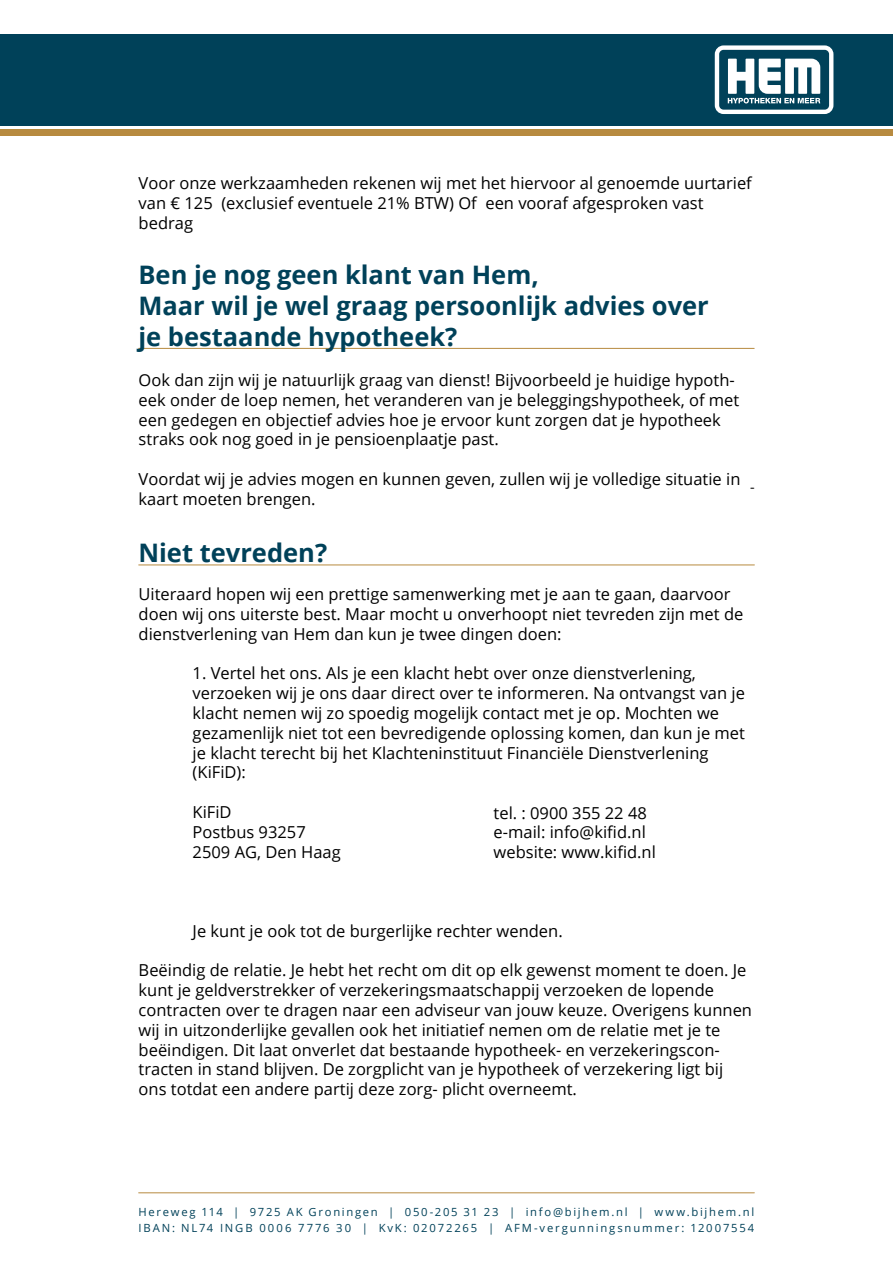
<style>
.page{position:relative;width:893px;height:1263px;background:#fff}
.page>*{position:absolute;margin:0;border:0;box-sizing:border-box;transform-origin:0 0}
.t1{font:700 25.5px/30.6px "Open Sans";color:#004159}
.t2{font:16.5px/19.8px "Open Sans";color:#000}
.t3{font:15px "Calibri";color:#000}
.t4{font:11.25px/16.5px "Open Sans";letter-spacing:.155em;color:#004159}
</style>
<div class="page">
<div style="left:0;top:34px;width:893px;height:91px;background:#004159"></div>
<div style="left:0;top:130px;width:893px;height:6px;background:#b78a3f"></div>
<hr style="left:139px;top:1192px;width:615px;height:1px;background:#b78a3f">
<hr style="left:139px;top:348px;width:615px;height:1px;background:#b78a3f">
<hr style="left:139px;top:564px;width:615px;height:1px;background:#b78a3f">
<svg style="left:715px;top:45px;width:118px;height:69px"></svg>
<p class="t2" style="left:139px;top:173px;width:615px">Voor onze werkzaamheden rekenen wij met het hiervoor al genoemde uurtarief van € 125 (exclusief eventuele 21% BTW) Of een vooraf afgesproken vast bedrag</p>
<h1 class="t1" style="left:138px;top:259px;width:572px">Ben je nog geen klant van Hem,<br>Maar wil je wel graag persoonlijk advies over je bestaande hypotheek?</h1>
<p class="t2" style="left:139px;top:370px;width:602px">Ook dan zijn wij je natuurlijk graag van dienst! Bijvoorbeeld je huidige hypoth&shy;eek onder de loep nemen, het veranderen van je beleggingshypotheek, of met een gedegen en objectief advies hoe je ervoor kunt zorgen dat je hypotheek straks ook nog goed in je pensioenplaatje past.</p>
<p class="t2" style="left:139px;top:469px;width:603px">Voordat wij je advies mogen en kunnen geven, zullen wij je volledige situatie in kaart moeten brengen.</p>
<p class="t3" style="left:750px;top:477px;width:6px">-</p>
<h1 class="t1" style="left:138px;top:537px;width:190px">Niet tevreden?</h1>
<p class="t2" style="left:139px;top:584px;width:606px">Uiteraard hopen wij een prettige samenwerking met je aan te gaan, daarvoor doen wij ons uiterste best. Maar mocht u onverhoopt niet tevreden zijn met de dienstverlening van Hem dan kun je twee dingen doen:</p>
<p class="t2" style="left:193px;top:663px;width:554px">1. Vertel het ons. Als je een klacht hebt over onze dienstverlening, verzoeken wij je ons daar direct over te informeren. Na ontvangst van je klacht nemen wij zo spoedig mogelijk contact met je op. Mochten we gezamenlijk niet tot een bevredigende oplossing komen, dan kun je met je klacht terecht bij het Klachteninstituut Financiële Dienstverlening (KiFiD):</p>
<p class="t2" style="left:193px;top:802px;width:150px">KiFiD<br>Postbus 93257<br>2509 AG, Den Haag</p>
<p class="t2" style="left:494px;top:802px;width:164px">tel. : 0900 355 22 48 e-mail: info@kifid.nl website: www.kifid.nl</p>
<p class="t2" style="left:193px;top:920px;width:372px">Je kunt je ook tot de burgerlijke rechter wenden.</p>
<p class="t2" style="left:139px;top:960px;width:615px">Beëindig de relatie. Je hebt het recht om dit op elk gewenst moment te doen. Je kunt je geldverstrekker of verzekeringsmaatschappij verzoeken de lopende contracten over te dragen naar een adviseur van jouw keuze. Overigens kunnen wij in uitzonderlijke gevallen ook het initiatief nemen om de relatie met je te beëindigen. Dit laat onverlet dat bestaande hypotheek- en verzekeringscon&shy;tracten in stand blijven. De zorgplicht van je hypotheek of verzekering ligt bij ons totdat een andere partij deze zorg- plicht overneemt.</p>
<p class="t4" style="left:138px;top:1203px;width:617px">Hereweg 114 | 9725 AK Groningen | 050-205 31 23 | info@bijhem.nl | www.bijhem.nl<br>IBAN: NL74 INGB 0006 7776 30 | KvK: 02072265 | AFM-vergunningsnummer: 12007554</p>
</div>
